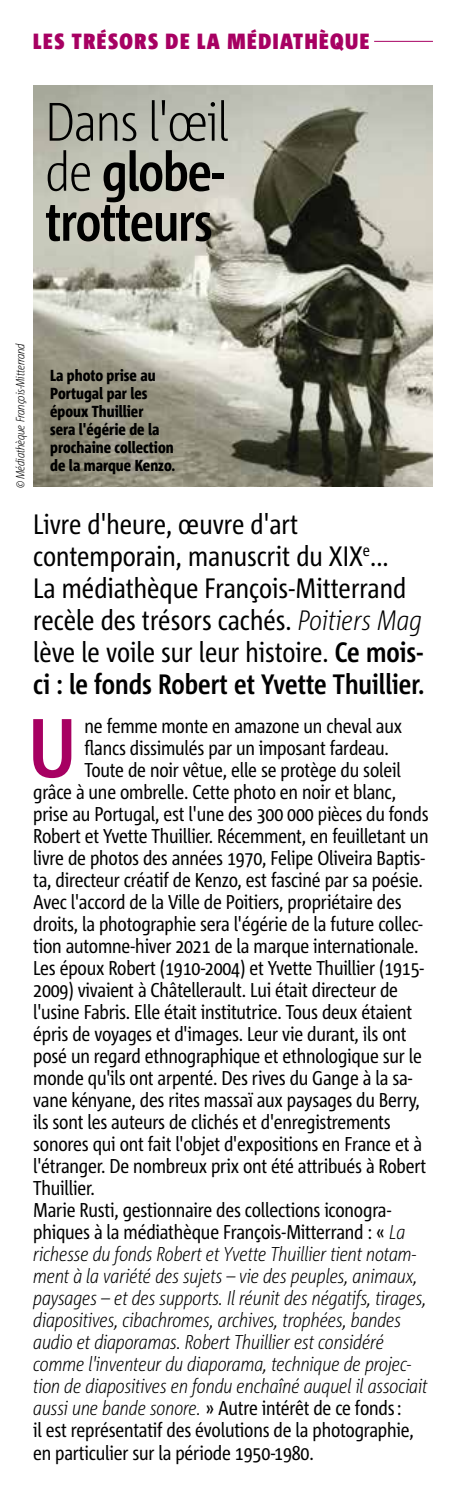
<style>
.page{position:relative;width:461px;height:1488px;background:#fff}
.page>*{position:absolute;margin:0;border:0;box-sizing:border-box;transform-origin:0 0}
.t1{font:700 83px "Corpid C1 Cd";color:#a70062}
.t2{font:700 54px/50px "Corpid C1 Cd";letter-spacing:-.02em;color:#000;text-align:justify}
.t3{font:28px/32px "Corpid C1 Cd";color:#000}
.t4{font:900 22px "Corpid C1 Cd";letter-spacing:.07em;color:#a70062}
.t5{font:20px "Corpid C1 Cd";letter-spacing:-.01em;color:#000}
.t6{font:italic 300 20px "Corpid C1 Cd";letter-spacing:-.01em;color:#000}
.t7{font:800 16px/18px "Corpid C1 Cd";color:#000}
.t8{font:italic 300 12px "Corpid C1 Cd";letter-spacing:-.02em;color:#000}
.s1{font-weight:300}
.s2{font-weight:300;font-style:italic}
.s3{font-weight:700}
</style>
<div class="page">
<img style="left:33px;top:85px;width:400px;height:402px">
<hr style="left:374px;top:41px;width:59px;height:1px;background:#a70062">
<p class="t4" style="left:33px;top:28px;width:337px">LES TRÉSORS DE LA MÉDIATHÈQUE</p>
<h2 class="t2" style="left:45px;top:95px;width:185px"><span class="s1">Dans l'œil de</span> globe&shy;trotteurs</h2>
<p class="t8" style="left:13px;top:488px;width:146px;rotate:-90deg">© Médiathèque François-Mitterrand</p>
<p class="t7" style="left:50px;top:365px;width:127px">La photo prise au<br>Portugal par les époux Thuillier<br>sera l'égérie de la prochaine collection de la marque Kenzo.</p>
<h3 class="t3" style="left:33px;top:507px;width:393px">Livre d'heure, œuvre d'art contemporain, manuscrit du XIX<sup>e</sup>...<br>La médiathèque François-Mitterrand recèle des trésors cachés. <span class="s2">Poitiers Mag </span>lève le voile sur leur histoire. <span class="s3">Ce mois&shy;ci : le fonds Robert et Yvette Thuillier.</span></h3>
<h1 class="t1" style="left:28px;top:695px;width:49px">U</h1>
<p class="t5" style="left:85px;top:713px;width:319px">ne femme monte en amazone un cheval aux</p>
<p class="t5" style="left:85px;top:735px;width:306px">flancs dissimulés par un imposant fardeau.</p>
<p class="t5" style="left:85px;top:757px;width:318px">Toute de noir vêtue, elle se protège du soleil</p>
<p class="t5" style="left:33px;top:779px;width:364px">grâce à une ombrelle. Cette photo en noir et blanc,</p>
<p class="t5" style="left:33px;top:801px;width:397px">prise au Portugal, est l'une des 300 000 pièces du fonds</p>
<p class="t5" style="left:33px;top:823px;width:397px">Robert et Yvette Thuillier. Récemment, en feuilletant un</p>
<p class="t5" style="left:33px;top:845px;width:393px">livre de photos des années 1970, Felipe Oliveira Baptis-</p>
<p class="t5" style="left:33px;top:867px;width:391px">ta, directeur créatif de Kenzo, est fasciné par sa poésie.</p>
<p class="t5" style="left:33px;top:889px;width:370px">Avec l'accord de la Ville de Poitiers, propriétaire des</p>
<p class="t5" style="left:33px;top:911px;width:391px">droits, la photographie sera l'égérie de la future collec-</p>
<p class="t5" style="left:33px;top:933px;width:387px">tion automne-hiver 2021 de la marque internationale.</p>
<p class="t5" style="left:33px;top:955px;width:392px">Les époux Robert (1910-2004) et Yvette Thuillier (1915-</p>
<p class="t5" style="left:33px;top:977px;width:366px">2009) vivaient à Châtellerault. Lui était directeur de</p>
<p class="t5" style="left:33px;top:999px;width:380px">l'usine Fabris. Elle était institutrice. Tous deux étaient</p>
<p class="t5" style="left:33px;top:1021px;width:375px">épris de voyages et d'images. Leur vie durant, ils ont</p>
<p class="t5" style="left:33px;top:1043px;width:390px">posé un regard ethnographique et ethnologique sur le</p>
<p class="t5" style="left:33px;top:1065px;width:380px">monde qu'ils ont arpenté. Des rives du Gange à la sa-</p>
<p class="t5" style="left:33px;top:1087px;width:388px">vane kényane, des rites massaï aux paysages du Berry,</p>
<p class="t5" style="left:33px;top:1109px;width:359px">ils sont les auteurs de clichés et d'enregistrements</p>
<p class="t5" style="left:33px;top:1131px;width:390px">sonores qui ont fait l'objet d'expositions en France et à</p>
<p class="t5" style="left:33px;top:1153px;width:394px">l'étranger. De nombreux prix ont été attribués à Robert</p>
<p class="t5" style="left:33px;top:1175px;width:63px">Thuillier.</p>
<p class="t5" style="left:33px;top:1197px;width:359px">Marie Rusti, gestionnaire des collections iconogra-</p>
<p class="t5" style="left:33px;top:1219px;width:373px">phiques à la médiathèque François-Mitterrand : « <span class="s2">La</span></p>
<p class="t6" style="left:33px;top:1241px;width:384px">richesse du fonds Robert et Yvette Thuillier tient notam-</p>
<p class="t6" style="left:33px;top:1263px;width:386px">ment à la variété des sujets – vie des peuples, animaux,</p>
<p class="t6" style="left:33px;top:1285px;width:395px">paysages – et des supports. Il réunit des négatifs, tirages,</p>
<p class="t6" style="left:33px;top:1307px;width:369px">diapositives, cibachromes, archives, trophées, bandes</p>
<p class="t6" style="left:33px;top:1329px;width:352px">audio et diaporamas. Robert Thuillier est considéré</p>
<p class="t6" style="left:33px;top:1351px;width:379px">comme l'inventeur du diaporama, technique de projec-</p>
<p class="t6" style="left:33px;top:1373px;width:396px">tion de diapositives en fondu enchaîné auquel il associait</p>
<p class="t5" style="left:33px;top:1395px;width:370px"><span class="s2">aussi une bande sonore.</span> » Autre intérêt de ce fonds:</p>
<p class="t5" style="left:33px;top:1417px;width:382px">il est représentatif des évolutions de la photographie,</p>
<p class="t5" style="left:33px;top:1439px;width:282px">en particulier sur la période 1950-1980.</p>
</div>
